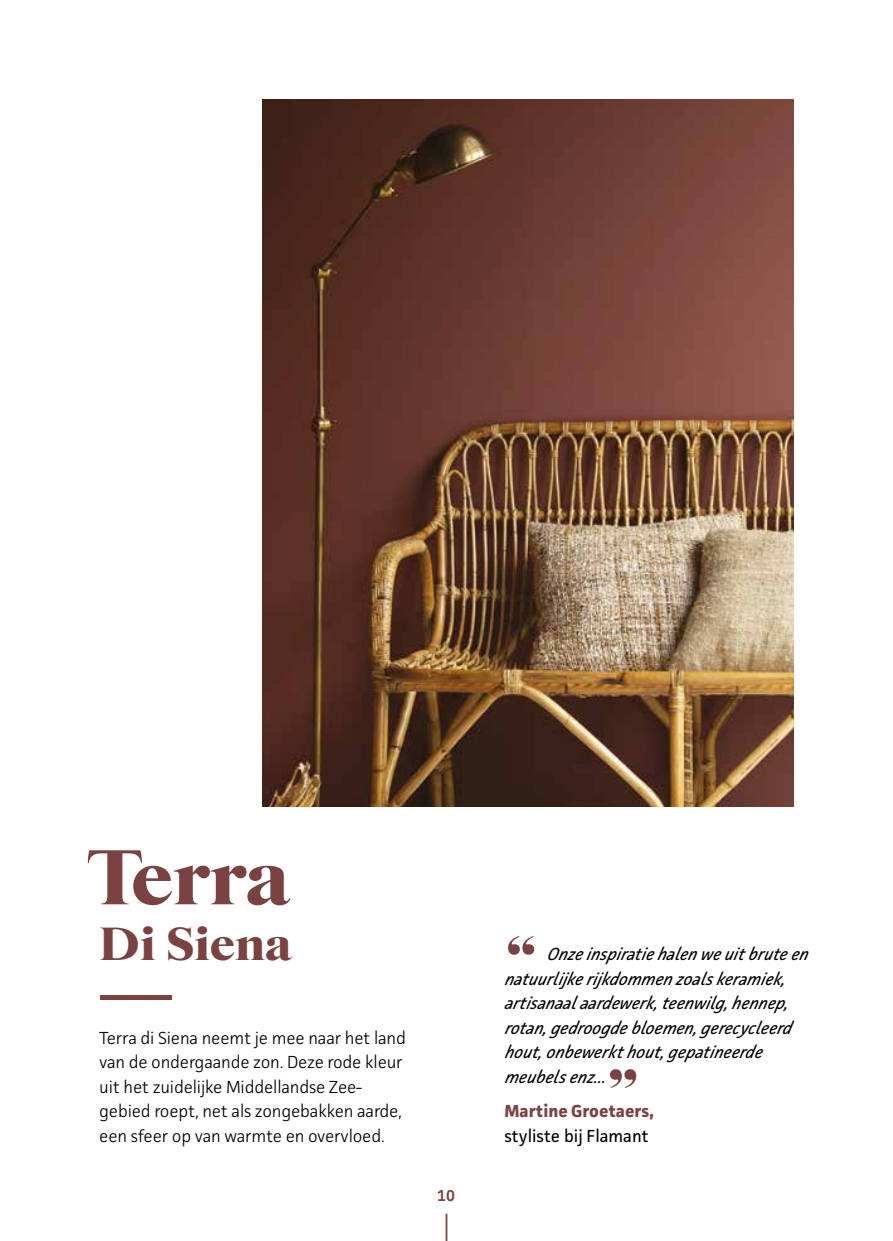
<style>
.page{position:relative;width:893px;height:1241px;background:#fff}
.page>*{position:absolute;margin:0;border:0;box-sizing:border-box;transform-origin:0 0}
.t1{font:900 78.75px "Starling";letter-spacing:-.005em;color:#7a4342}
.t2{font:italic 900 59.5px "Starling";color:#7a4342}
.t3{font:900 47.25px "Starling";color:#7a4342}
.t4{font:italic 17.5px/24.5px "Facit";color:#000}
.t5{font:300 17.5px/24.5px "Facit";letter-spacing:-.01em;color:#000}
.t6{font:17.5px "Facit";color:#000}
.t7{font:700 17.5px "Facit";color:#7a4342}
.t8{font:600 15.75px "Facit";color:#7a4342}
</style>
<div class="page">
<svg style="left:446px;top:1213px;width:1px;height:27px"></svg>
<img style="left:263px;top:99px;width:531px;height:707px">
<h1 class="t1" style="left:88px;top:829px;width:203px">Terra</h1>
<h3 class="t3" style="left:99px;top:915px;width:194px">Di Siena</h3>
<h1 class="t1" style="left:99px;top:941px;width:77px">—</h1>
<p class="t5" style="left:99px;top:1024px;width:308px">Terra di Siena neemt je mee naar het land van de ondergaande zon. Deze rode kleur uit het zuidelijke Middellandse Zee&shy;gebied roept, net als zongebakken aarde, een sfeer op van warmte en overvloed.</p>
<p class="t8" style="left:437px;top:1185px;width:19px">10</p>
<h2 class="t2" style="left:504px;top:921px;width:30px">“</h2>
<p class="t4" style="left:504px;top:941px;width:310px;text-indent:43px">Onzeinsp iratiehalen weuitbruteen natuurlijkerijkdommen zoalskeramiek, artisanaalaardewerk, teenwilg, hennep, rotan, gedroogdebloemen, gerecycleerd hout, onbewerkthout, gepatineerde meubelsenz...</p>
<p class="t7" style="left:504px;top:1099px;width:151px">Martine Groetaers,</p>
<h2 class="t2" style="left:606px;top:1054px;width:30px">”</h2>
<p class="t6" style="left:504px;top:1124px;width:146px">styliste bij Flamant</p>
</div>
